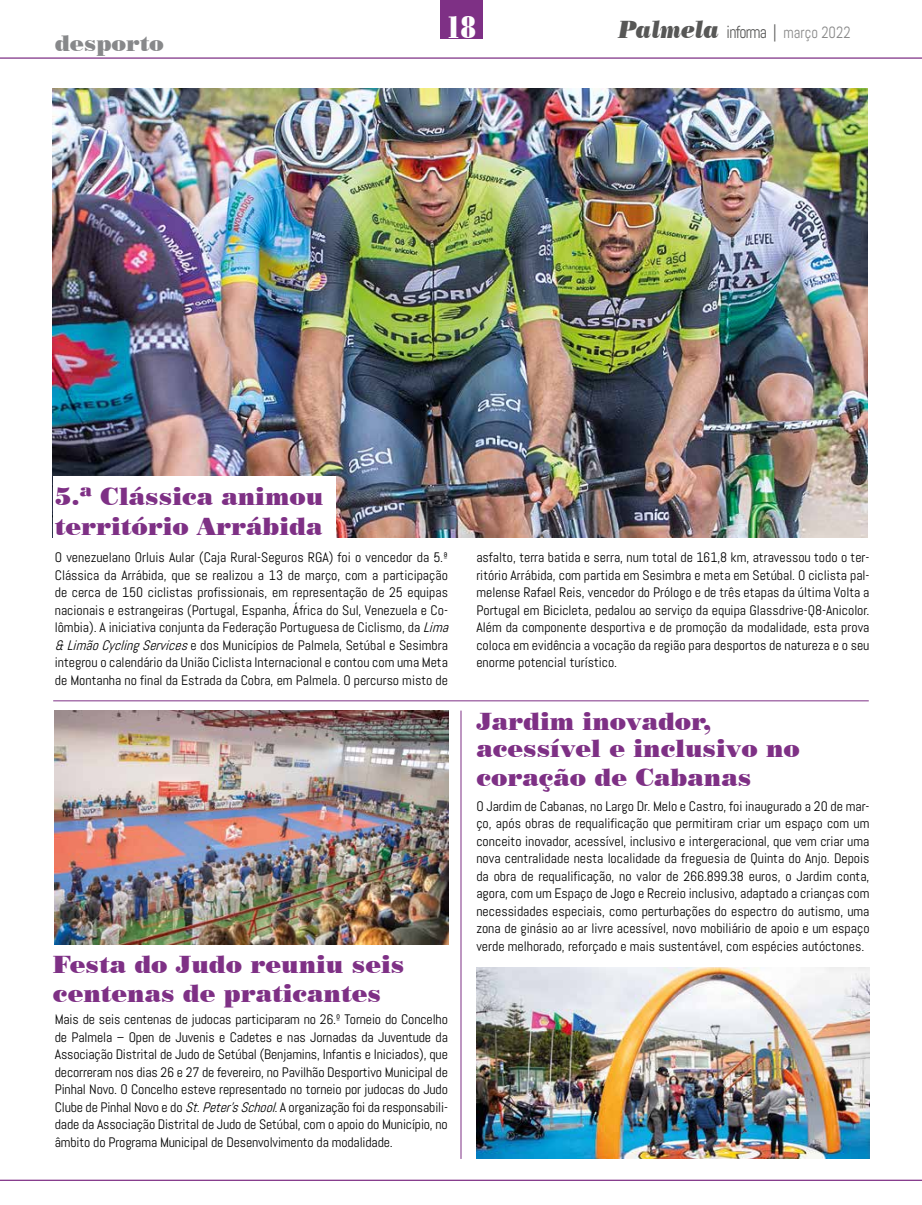
<style>
.page{position:relative;width:922px;height:1205px;background:#fff}
.page>*{position:absolute;margin:0;border:0;box-sizing:border-box;transform-origin:0 0}
.t1{font:31.25px "Poster Bodoni BT";color:#fff;scale:.72 1}
.t2{font:25px/28.1px "Poster Bodoni BT";color:#7e3085}
.t3{font:22.5px "Poster Bodoni BT";color:#87888a}
.t4{font:16.25px "Abel";color:#878787;scale:.9 1}
.t5{font:13.75px/17.5px "Abel";color:#000;text-align:justify}
.s1{font-family:"Poster Bodoni BT";font-style:italic;font-size:25px;color:#575756}
.s2{font-size:17.5px;color:#575756}
.s3{font-style:italic}
</style>
<div class="page">
<hr style="left:0;top:57px;width:921px;height:2px;background:#7e3085">
<div style="left:440px;top:0;width:42px;height:39px;background:#7e3085"></div>
<hr style="left:0;top:1179px;width:921px;height:2px;background:#7e3085">
<hr style="left:53px;top:700px;width:815px;height:1px;background:#7e3085">
<img style="left:53px;top:89px;width:813px;height:449px">
<img style="left:55px;top:710px;width:393px;height:234px">
<img style="left:476px;top:967px;width:393px;height:192px">
<div style="left:53px;top:477px;width:283px;height:72px;background:#fff"></div>
<hr style="left:460px;top:710px;width:1px;height:449px;background:#7e3085">
<h3 class="t3" style="left:55px;top:30px;width:111px">desporto</h3>
<h1 class="t1" style="left:446px;top:8px;width:43px">18</h1>
<p class="t4" style="left:618px;top:22px;width:259px"><span class="s1">Palmela</span> <span class="s2">informa |</span> março 2022</p>
<h2 class="t2" style="left:55px;top:481px;width:270px;line-height:30px">5.ª Clássica animou território Arrábida</h2>
<p class="t5" style="left:55px;top:549px;width:399px;text-align:left">O venezuelano Orluis Aular (Caja Rural-Seguros RGA) foi o vencedor da 5.ª Clássica da Arrábida, que se realizou a 13 de março, com a participação de cerca de 150 ciclistas profissionais, em representação de 25 equipas nacionais e estrangeiras (Portugal, Espanha, África do Sul, Venezuela e Co&shy;lômbia). A iniciativa conjunta da Federação Portuguesa de Ciclismo, da <span class="s3">Lima &amp;LimãoCyclingServices</span>e dos Municípios de Palmela, Setúbal e Sesimbra integrou o calendário da União Ciclista Internacional e contou com uma Meta de Montanha no final da Estrada da Cobra, em Palmela. O percurso misto de</p>
<p class="t5" style="left:476px;top:549px;width:394px">asfalto, terra batida e serra, num total de 161,8 km, atravessou todo o ter&shy;ritório Arrábida, com partida em Sesimbra e meta em Setúbal. O ciclista pal&shy;melense Rafael Reis, vencedor do Prólogo e de três etapas da última Volta a Portugal em Bicicleta, pedalou ao serviço da equipa Glassdrive-Q8-Anicolor.<br>Além da componente desportiva e de promoção da modalidade, esta prova coloca em evidência a vocação da região para desportos de natureza e o seu enorme potencial turístico.</p>
<h2 class="t2" style="left:53px;top:950px;width:353px;line-height:28.8px">Festa do Judo reuniu seis centenas de praticantes</h2>
<p class="t5" style="left:55px;top:1011px;width:394px">Mais de seis centenas de judocas participaram no 26.º Torneio do Concelho de Palmela – Open de Juvenis e Cadetes e nas Jornadas da Juventude da Associação Distrital de Judo de Setúbal (Benjamins, Infantis e Iniciados), que decorreram nos dias 26 e 27 de fevereiro, no Pavilhão Desportivo Municipal de Pinhal Novo. O Concelho esteve representado no torneio por judocas do Judo Clube de Pinhal Novo e do <span class="s3">St.Peter’sSchool.</span>A organização foi da responsabili&shy;dade da Associação Distrital de Judo de Setúbal, com o apoio do Município, no âmbito do Programa Municipal de Desenvolvimento da modalidade.</p>
<h2 class="t2" style="left:476px;top:706px;width:325px">Jardim inovador, acessível e inclusivo no coração de Cabanas</h2>
<p class="t5" style="left:476px;top:797px;width:394px">O Jardim de Cabanas, no Largo Dr. Melo e Castro, foi inaugurado a 20 de mar&shy;ço, após obras de requalificação que permitiram criar um espaço com um conceito inovador, acessível, inclusivo e intergeracional, que vem criar uma nova centralidade nesta localidade da freguesia de Quinta do Anjo. Depois da obra de requalificação, no valor de 266.899.38 euros, o Jardim conta, agora, com um Espaço de Jogo e Recreio inclusivo, adaptado a crianças com necessidades especiais, como perturbações do espectro do autismo, uma zona de ginásio ao ar livre acessível, novo mobiliário de apoio e um espaço verde melhorado, reforçado e mais sustentável, com espécies autóctones.</p>
</div>
